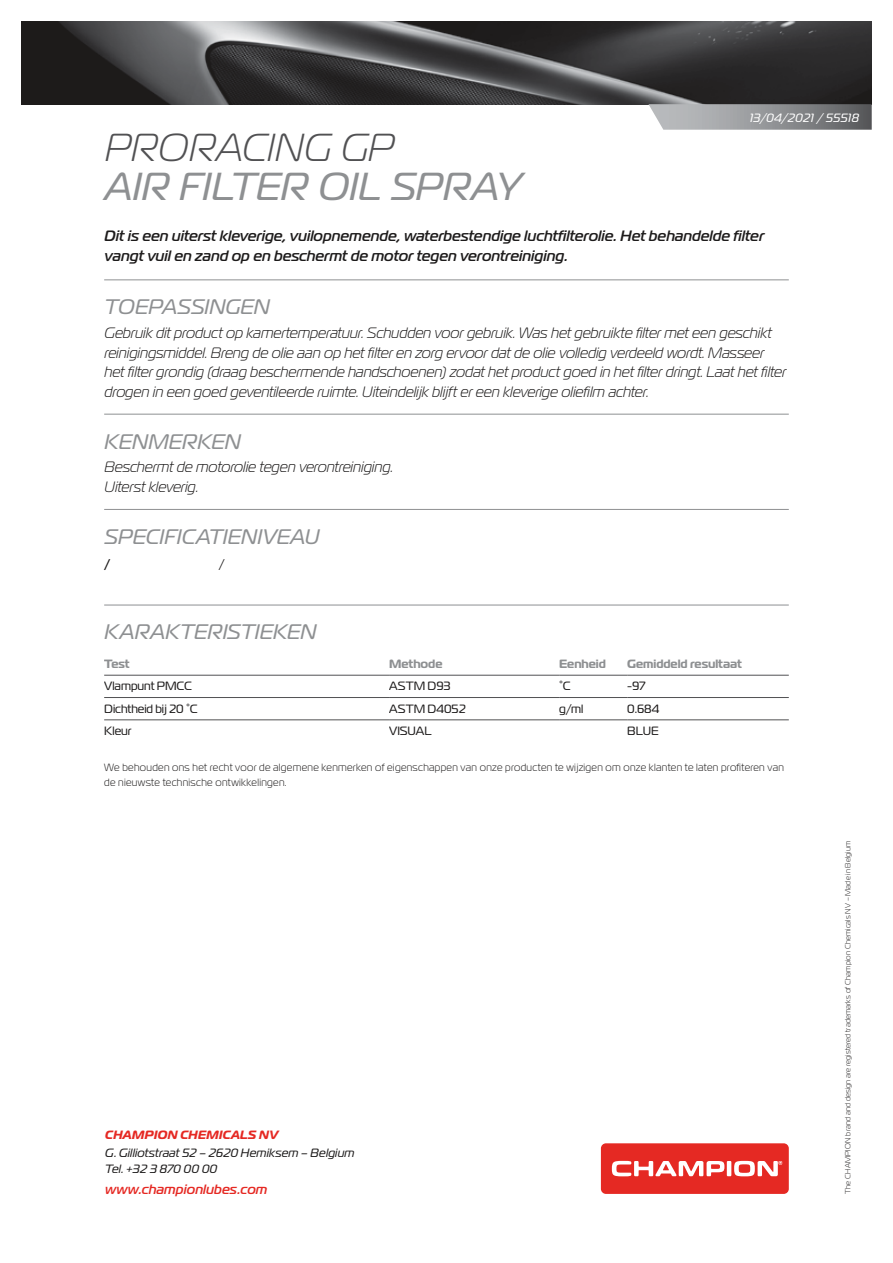
<style>
.page{position:relative;width:893px;height:1263px;background:#fff}
.page>*{position:absolute;margin:0;border:0;box-sizing:border-box;transform-origin:0 0}
.Product_Name1{font:italic 39px "Magistral";letter-spacing:.005em;color:#8e9092}
.Product_Name{font:italic 300 39px "Magistral";letter-spacing:.005em;color:#515153}
.Titles{font:italic 21px "Magistral";color:#8e9092}
.Body_App{font:italic 300 15px/19.5px "Magistral";letter-spacing:.005em;color:#1d1b1b}
.Product_description{font:italic 500 15px/19.5px "Magistral";letter-spacing:.01em;color:#1d1b1b}
.Body_Features{font:italic 300 15px/19.5px "Magistral";letter-spacing:.005em;color:#1d1b1b}
.t1{font:italic 500 13.5px "Magistral";letter-spacing:.01em;color:#e52923}
.Characs__n{font:12px "Magistral";color:#1d1b1b}
.t2{font:italic 12px/16.2px "Magistral";letter-spacing:.015em;color:#1d1b1b}
.Characs_Title__n{font:700 12px "Magistral";letter-spacing:-.005em;color:#8e9092}
.t3{font:italic 700 12px "Magistral";letter-spacing:.02em;color:#e52923}
.Date{font:italic 12px "Magistral";letter-spacing:.03em;color:#fff}
.Boby_Specifications{font:700 12px "Magistral";color:#1d1b1b}
.Body_Specifications{font:12px "Magistral";color:#1d1b1b}
.Body_Characs__n{font:300 10.5px/15px "Magistral";letter-spacing:.03em;color:#1d1b1b}
.t4{font:300 7.5px "Magistral";letter-spacing:.025em;color:#1d1b1b}
</style>
<div class="page">
<img style="left:21px;top:21px;width:851px;height:83px">
<svg style="left:648px;top:104px;width:224px;height:26px"></svg>
<div style="left:601px;top:1143px;width:188px;height:51px;background:#e52923;border-radius:5px"></div>
<svg style="left:612px;top:1161px;width:112px;height:15px"></svg>
<hr style="left:727px;top:1161px;width:4px;height:15px;background:#fff">
<svg style="left:734px;top:1161px;width:48px;height:15px"></svg>
<hr style="left:104px;top:279px;width:685px;height:1px;background:#8e9092">
<hr style="left:104px;top:414px;width:685px;height:1px;background:#8e9092">
<hr style="left:104px;top:509px;width:685px;height:1px;background:#8e9092">
<hr style="left:104px;top:605px;width:685px;height:1px;background:#8e9092">
<hr style="left:104px;top:675px;width:285px;height:1px;background:#515153">
<hr style="left:389px;top:675px;width:170px;height:1px;background:#515153">
<hr style="left:559px;top:675px;width:68px;height:1px;background:#515153">
<hr style="left:627px;top:675px;width:162px;height:1px;background:#515153">
<hr style="left:104px;top:697px;width:285px;height:1px;background:#515153">
<hr style="left:389px;top:697px;width:170px;height:1px;background:#515153">
<hr style="left:559px;top:697px;width:68px;height:1px;background:#515153">
<hr style="left:627px;top:697px;width:162px;height:1px;background:#515153">
<hr style="left:104px;top:719px;width:285px;height:1px;background:#515153">
<hr style="left:389px;top:719px;width:170px;height:1px;background:#515153">
<hr style="left:559px;top:719px;width:68px;height:1px;background:#515153">
<hr style="left:627px;top:719px;width:162px;height:1px;background:#515153">
<p class="Date" style="left:750px;top:110px;width:111px">13/04/2021 / 55518</p>
<p class="Product_Name" style="left:104px;top:124px;width:291px">PRORACING GP</p>
<p class="Product_Name1" style="left:104px;top:163px;width:418px">AIR FILTER OIL SPRAY</p>
<p class="Product_description" style="left:104px;top:227px;width:661px">Dit is een uiterst kleverige, vuilopnemende, waterbestendige luchtfilterolie. Het behandelde filter vangt vuil en zand op en beschermt de motor tegen verontreiniging.</p>
<p class="Titles" style="left:104px;top:294px;width:167px">TOEPASSINGEN</p>
<p class="Body_App" style="left:104px;top:323px;width:683px">Gebruik dit product op kamertemperatuur. Schudden voor gebruik. Was het gebruikte filter met een geschikt reinigingsmiddel. Breng de olie aan op het filter en zorg ervoor dat de olie volledig verdeeld wordt. Masseer het filter grondig (draag beschermende handschoenen) zodat het product goed in het filter dringt. Laat het filter drogen in een goed geventileerde ruimte. Uiteindelijk blijft er een kleverige oliefilm achter.</p>
<p class="Titles" style="left:104px;top:428px;width:138px">KENMERKEN</p>
<p class="Body_Features" style="left:104px;top:457px;width:290px">Beschermt de motorolie tegen verontreiniging.<br>Uiterst kleverig.</p>
<p class="Titles" style="left:104px;top:523px;width:217px">SPECIFICATIENIVEAU</p>
<p class="Boby_Specifications" style="left:104px;top:556px;width:8px">/</p>
<p class="Body_Specifications" style="left:219px;top:556px;width:7px">/</p>
<p class="Titles" style="left:104px;top:619px;width:213px">KARAKTERISTIEKEN</p>
<p class="Characs_Title__n" style="left:104px;top:656px;width:27px">Test</p>
<p class="Characs_Title__n" style="left:389px;top:656px;width:55px">Methode</p>
<p class="Characs_Title__n" style="left:559px;top:656px;width:48px">Eenheid</p>
<p class="Characs_Title__n" style="left:627px;top:656px;width:116px">Gemiddeld resultaat</p>
<p class="Characs__n" style="left:104px;top:679px;width:89px">Vlampunt PMCC</p>
<p class="Characs__n" style="left:389px;top:679px;width:63px">ASTM D93</p>
<p class="Characs__n" style="left:559px;top:679px;width:13px">°C</p>
<p class="Characs__n" style="left:627px;top:679px;width:20px">-97</p>
<p class="Characs__n" style="left:104px;top:701px;width:95px">Dichtheid bij 20 °C</p>
<p class="Characs__n" style="left:389px;top:701px;width:78px">ASTM D4052</p>
<p class="Characs__n" style="left:559px;top:701px;width:26px">g/ml</p>
<p class="Characs__n" style="left:627px;top:701px;width:34px">0.684</p>
<p class="Characs__n" style="left:104px;top:724px;width:29px">Kleur</p>
<p class="Characs__n" style="left:389px;top:724px;width:44px">VISUAL</p>
<p class="Characs__n" style="left:627px;top:724px;width:33px">BLUE</p>
<p class="Body_Characs__n" style="left:104px;top:760px;width:681px">We behouden ons het recht voor de algemene kenmerken of eigenschappen van onze producten te wijzigen om onze klanten te laten profiteren van de nieuwste technische ontwikkelingen.</p>
<p class="t3" style="left:105px;top:1127px;width:175px">CHAMPION CHEMICALS NV</p>
<p class="t2" style="left:105px;top:1145px;width:251px">G. Gilliotstraat 52 – 2620 Hemiksem – Belgium<br>Tel. +32 3 870 00 00</p>
<p class="t1" style="left:105px;top:1181px;width:164px">www.championlubes.com</p>
<p class="t4" style="left:843px;top:1194px;width:355px;rotate:-90deg">The CHAMPION brand and design are registered trademarks of Champion Chemicals NV – Made in Belgium</p>
</div>
